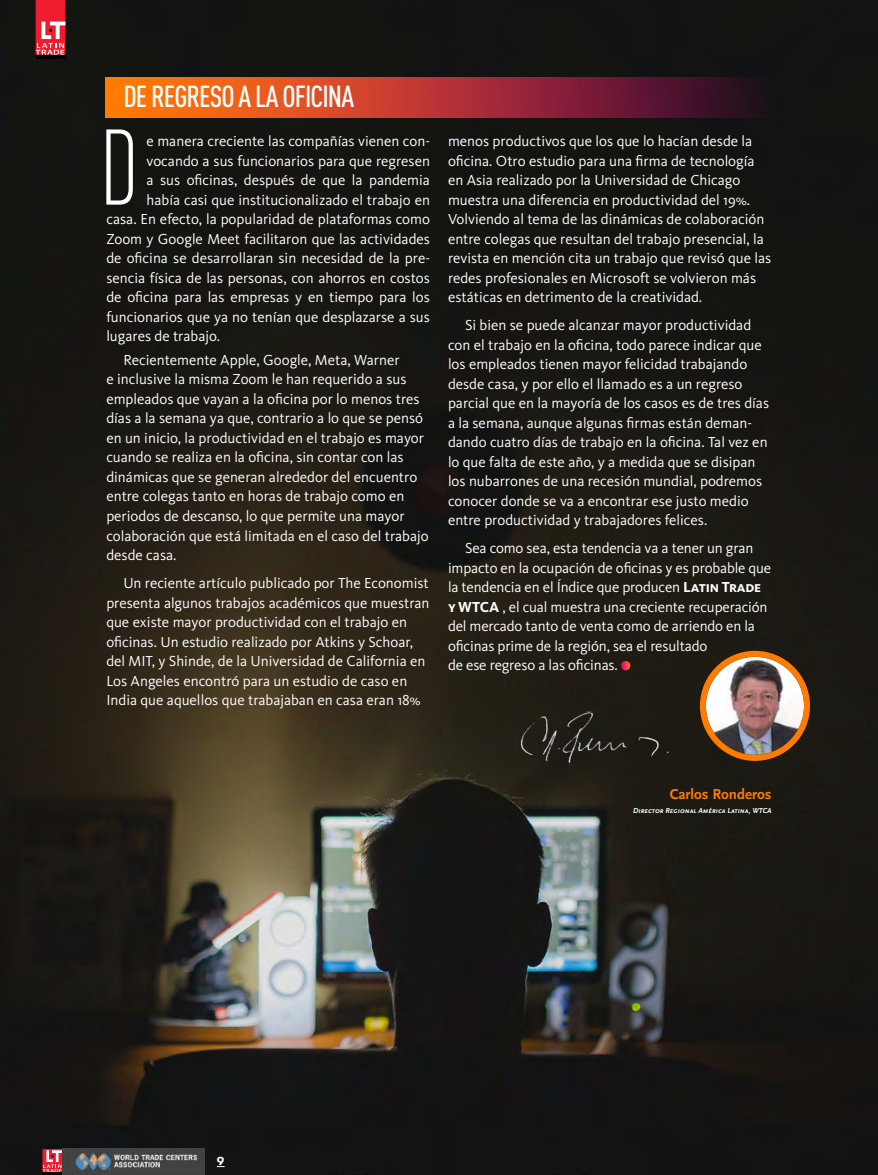
<style>
.page{position:relative;width:878px;height:1175px;background:#fff}
.page>*{position:absolute;margin:0;border:0;box-sizing:border-box;transform-origin:0 0}
.t1{font:115.2px "Chalet Comprime Milan Eighty";color:#fff}
.t2{font:30px "DIN Cond Medium Alternate";letter-spacing:-.03em;color:#fff}
.t3{font:15px/19.5px "Kievit";color:#fff}
.t4{font:700 15px "Scala Sans Pro";color:#ff7c00}
.t5{font:700 12px "Canaro W00";color:#fff}
.t6{font:italic 700 7.5px "Scala Sans Pro";letter-spacing:-.01em;color:#fff}
.s1{font-family:"Kievit Bold SC"}
</style>
<div class="page">
<img style="left:0;top:0;width:878px;height:1174px">
<svg style="left:106px;top:78px;width:664px;height:40px;background:#aa3a27"></svg>
<svg style="left:621px;top:661px;width:9px;height:9px"></svg>
<div style="left:42px;top:1149px;width:20px;height:23px;background:#ed1c2e"></div>
<svg style="left:42px;top:1150px;width:20px;height:22px"></svg>
<img style="left:62px;top:1149px;width:142px;height:25px">
<hr style="left:42px;top:1172px;width:20px;height:2px;background:#000">
<img style="left:706px;top:657px;width:98px;height:98px;border-radius:49px">
<div style="left:700px;top:651px;width:110px;height:110px;border:6px solid #ff7c00;border-radius:50%"></div>
<div style="left:36px;top:0;width:29px;height:55px;background:#ed1c2e"></div>
<svg style="left:36px;top:22px;width:29px;height:33px"></svg>
<hr style="left:36px;top:55px;width:29px;height:4px;background:#000">
<img style="left:508px;top:707px;width:172px;height:63px">
<h2 class="t2" style="left:123px;top:79px;width:232px">DE REGRESO A LA OFICINA</h2>
<h1 class="t1" style="left:101px;top:105px;width:38px">D</h1>
<p class="t3" style="left:147px;top:131px;width:285px">e manera creciente las compañías vienen con-</p>
<p class="t3" style="left:147px;top:151px;width:285px">vocando a sus funcionarios para que regresen</p>
<p class="t3" style="left:147px;top:170px;width:285px">a sus oficinas, después de que la pandemia</p>
<p class="t3" style="left:147px;top:190px;width:285px">había casi que institucionalizado el trabajo en</p>
<p class="t3" style="left:106px;top:209px;width:325px">casa. En efecto, la popularidad de plataformas como</p>
<p class="t3" style="left:106px;top:229px;width:325px">Zoom y Google Meet facilitaron que las actividades</p>
<p class="t3" style="left:106px;top:248px;width:325px">de oficina se desarrollaran sin necesidad de la pre-</p>
<p class="t3" style="left:106px;top:268px;width:325px">sencia física de las personas, con ahorros en costos</p>
<p class="t3" style="left:106px;top:287px;width:325px">de oficina para las empresas y en tiempo para los</p>
<p class="t3" style="left:106px;top:307px;width:325px">funcionarios que ya no tenían que desplazarse a sus</p>
<p class="t3" style="left:106px;top:326px;width:115px">lugares de trabajo.</p>
<p class="t3" style="left:106px;top:350px;width:324px;text-indent:17px">Recientemente Apple, Google, Meta, Warner<br>e inclusive la misma Zoom le han requerido a sus empleados que vayan a la oficina por lo menos tres días a la semana ya que, contrario a lo que se pensó en un inicio, la productividad en el trabajo es mayor cuando se realiza en la oficina, sin contar con las dinámicas que se generan alrededor del encuentro entre colegas tanto en horas de trabajo como en periodos de descanso, lo que permite una mayor colaboración que está limitada en el caso del trabajo desde casa.</p>
<p class="t3" style="left:106px;top:573px;width:325px;text-indent:17px">Un reciente artículo publicado por The Economist presenta algunos trabajos académicos que muestran que existe mayor productividad con el trabajo en oficinas. Un estudio realizado por Atkins y Schoar, del MIT, y Shinde, de la Universidad de California en Los Angeles encontró para un estudio de caso en India que aquellos que trabajaban en casa eran 18%</p>
<p class="t3" style="left:448px;top:131px;width:325px">menos productivos que los que lo hacían desde la oficina. Otro estudio para una firma de tecnología en Asia realizado por la Universidad de Chicago muestra una diferencia en productividad del 19%.<br>Volviendo al tema de las dinámicas de colaboración entre colegas que resultan del trabajo presencial, la revista en mención cita un trabajo que revisó que las redes profesionales en Microsoft se volvieron más estáticas en detrimento de la creatividad.</p>
<p class="t3" style="left:448px;top:315px;width:322px;text-indent:17px">Si bien se puede alcanzar mayor productividad con el trabajo en la oficina, todo parece indicar que los empleados tienen mayor felicidad trabajando desde casa, y por ello el llamado es a un regreso parcial que en la mayoría de los casos es de tres días a la semana, aunque algunas firmas están deman&shy;dando cuatro días de trabajo en la oficina. Tal vez en lo que falta de este año, y a medida que se disipan los nubarrones de una recesión mundial, podremos conocer donde se va a encontrar ese justo medio entre productividad y trabajadores felices.</p>
<p class="t3" style="left:448px;top:538px;width:325px;text-indent:17px">Sea como sea, esta tendencia va a tener un gran impacto en la ocupación de oficinas y es probable que la tendencia en el Índice que producen <span class="s1">Latin Trade y WTCA</span> , el cual muestra una creciente recuperación del mercado tanto de venta como de arriendo en la oficinas prime de la región, sea el resultado<br>de ese regreso a las oficinas.</p>
<p class="t4" style="left:669px;top:785px;width:103px">Carlos Ronderos</p>
<p class="t6" style="left:633px;top:806px;width:140px">Director Regional América Latina, WTCA</p>
<p class="t5" style="left:217px;top:1153px;width:9px">9</p>
</div>
